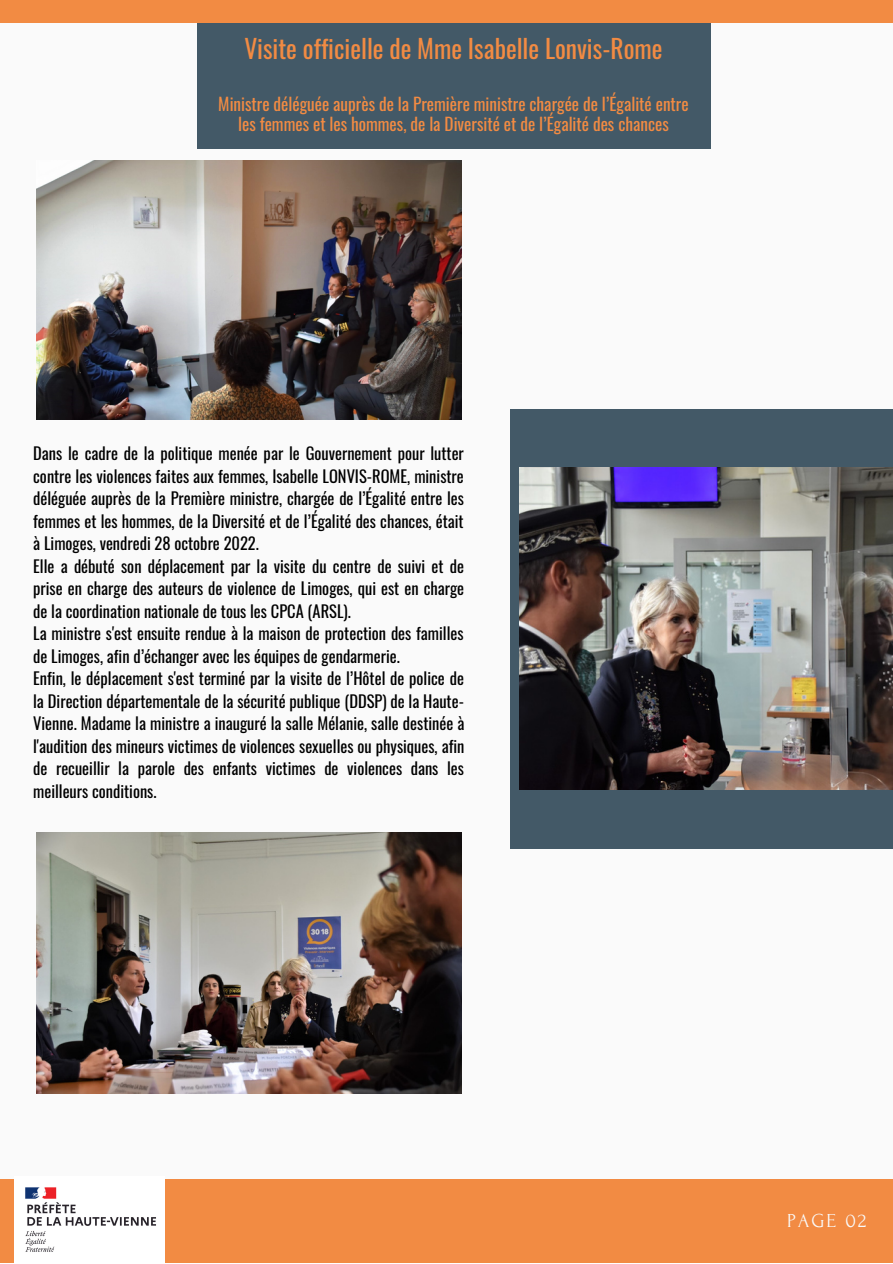
<style>
.page{position:relative;width:893px;height:1264px;background:#fff}
.page>*{position:absolute;margin:0;border:0;box-sizing:border-box;transform-origin:0 0}
.t1{font:25.5px "Oswald";color:#f28b43}
.t2{font:19.8px "Forum";letter-spacing:.1em;color:#fafafa}
.t3{font:17.25px/20.2px "Oswald";color:#f28b43;text-align:center}
.t4{font:16.5px/22.5px "Oswald";color:#000;text-align:justify}
</style>
<div class="page">
<div style="left:0;top:0;width:892px;height:1262px;background:#fafafa"></div>
<div style="left:0;top:1179px;width:892px;height:83px;background:#f28b43"></div>
<div style="left:510px;top:409px;width:382px;height:439px;background:#435967"></div>
<img style="left:36px;top:160px;width:425px;height:259px">
<img style="left:14px;top:1179px;width:150px;height:83px">
<div style="left:0;top:0;width:892px;height:22px;background:#f28b43"></div>
<img style="left:36px;top:832px;width:425px;height:261px">
<img style="left:519px;top:468px;width:373px;height:321px">
<div style="left:197px;top:23px;width:513px;height:125px;background:#435967"></div>
<p class="t1" style="left:244px;top:29px;width:419px">Visite officielle de Mme Isabelle Lonvis-Rome</p>
<p class="t3" style="left:218px;top:93px;width:472px">Ministre déléguée auprès de la Première ministre chargée de l’Égalité entre les femmes et les hommes, de la Diversité et de l’Égalité des chances</p>
<p class="t4" style="left:33px;top:441px;width:432px">Dans le cadre de la politique menée par le Gouvernement pour lutter contre les violences faites aux femmes, Isabelle LONVIS-ROME, ministre déléguée auprès de la Première ministre, chargée de l’Égalité entre les femmes et les hommes, de la Diversité et de l’Égalité des chances, était à Limoges, vendredi 28 octobre 2022.</p>
<p class="t4" style="left:33px;top:554px;width:432px">Elle a débuté son déplacement par la visite du centre de suivi et de prise en charge des auteurs de violence de Limoges, qui est en charge de la coordination nationale de tous les CPCA (ARSL).</p>
<p class="t4" style="left:33px;top:621px;width:432px">La ministre s'est ensuite rendue à la maison de protection des familles de Limoges, afin d’échanger avec les équipes de gendarmerie.</p>
<p class="t4" style="left:33px;top:666px;width:432px">Enfin, le déplacement s'est terminé par la visite de l’Hôtel de police de la Direction départementale de la sécurité publique (DDSP) de la Haute-Vienne. Madame la ministre a inauguré la salle Mélanie, salle destinée à l'audition des mineurs victimes de violences sexuelles ou physiques, afin de recueillir la parole des enfants victimes de violences dans les meilleurs conditions.</p>
<p class="t2" style="left:787px;top:1209px;width:81px">PAGE 02</p>
</div>
